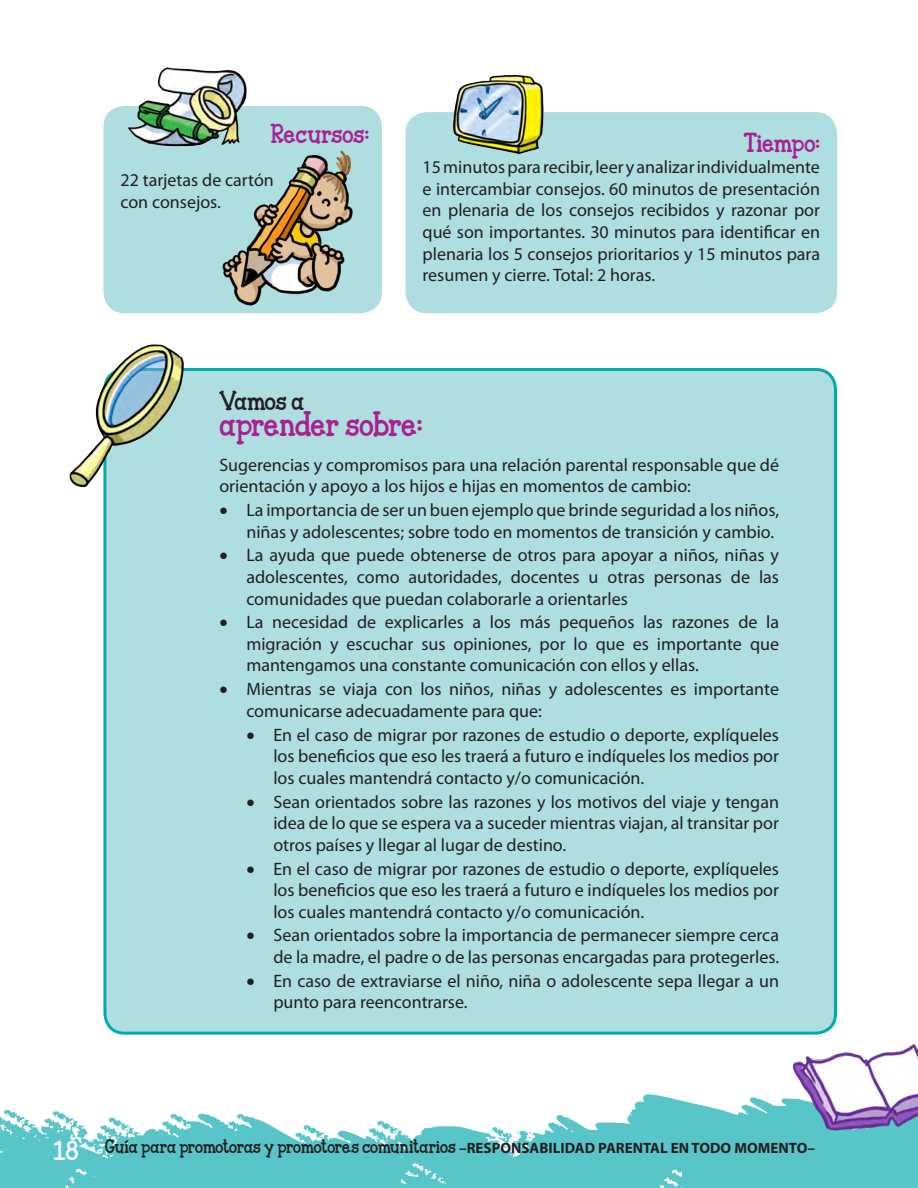
<style>
.page{position:relative;width:918px;height:1188px;background:#fff}
.page>*{position:absolute;margin:0;border:0;box-sizing:border-box;transform-origin:0 0}
.t1{font:27px "Janda Closer To Free";color:#a9218e}
.t2{font:21px "Janda Closer To Free";color:#a9218e}
.t3{font:21px "Janda Closer To Free";letter-spacing:-.02em;color:#231f20}
.t4{font:21px "Janda Closer To Free";color:#fff}
.t5{font:18px/21.6px "Myriad Pro";color:#231f20;text-align:justify}
.t6{font:15px "Janda Closer To Free";color:#231f20}
.s1{font-family:"Myriad Pro";font-weight:700}
</style>
<div class="page">
<img style="left:0;top:1094px;width:918px;height:94px">
<div style="left:103px;top:106px;width:279px;height:207px;background:#aedee0;border-radius:21px"></div>
<div style="left:406px;top:112px;width:431px;height:201px;background:#aedee0;border-radius:21px"></div>
<div style="left:105px;top:369px;width:730px;height:664px;background:#aedee0;border-radius:20px"></div>
<img style="left:69px;top:344px;width:129px;height:154px">
<img style="left:453px;top:75px;width:91px;height:79px">
<img style="left:128px;top:67px;width:119px;height:80px">
<img style="left:222px;top:150px;width:131px;height:156px">
<img style="left:741px;top:503px;width:177px;height:649px">
<p class="t2" style="left:271px;top:118px;width:100px">Recursos:</p>
<p class="t5" style="left:120px;top:170px;width:155px">22 tarjetas de cartón</p>
<p class="t5" style="left:120px;top:191px;width:102px">con consejos.</p>
<p class="t2" style="left:744px;top:126px;width:78px">Tiempo:</p>
<p class="t5" style="left:423px;top:157px;width:399px">15 minutos para recibir, leer y analizar individualmente e intercambiar consejos. 60 minutos de presentación en plenaria de los consejos recibidos y razonar por qué son importantes. 30 minutos para identificar en plenaria los 5 consejos prioritarios y 15 minutos para resumen y cierre. Total: 2 horas.</p>
<p class="t3" style="left:219px;top:385px;width:86px">Vamos a</p>
<p class="t1" style="left:219px;top:403px;width:205px">aprender sobre:</p>
<p class="t5" style="left:219px;top:454px;width:561px">Sugerencias y compromisos para una relación parental responsable que dé orientación y apoyo a los hijos e hijas en momentos de cambio:</p>
<p class="t5" style="left:219px;top:499px;width:561px;text-align:right">• La importancia de ser un buen ejemplo que brinde seguridad a los niños, niñas y adolescentes; sobre todo en momentos de transición y cambio.</p>
<p class="t5" style="left:246px;top:545px;width:534px;text-indent:-27px">• La ayuda que puede obtenerse de otros para apoyar a niños, niñas y adolescentes, como autoridades, docentes u otras personas de las comunidades que puedan colaborarle a orientarles</p>
<p class="t5" style="left:246px;top:612px;width:534px;text-indent:-27px">• La necesidad de explicarles a los más pequeños las razones de la migración y escuchar sus opiniones, por lo que es importante que mantengamos una constante comunicación con ellos y ellas.</p>
<p class="t5" style="left:246px;top:679px;width:534px;text-indent:-27px">• Mientras se viaja con los niños, niñas y adolescentes es importante comunicarse adecuadamente para que:</p>
<p class="t5" style="left:273px;top:724px;width:507px;text-indent:-27px">• En el caso de migrar por razones de estudio o deporte, explíqueles los beneficios que eso les traerá a futuro e indíqueles los medios por los cuales mantendrá contacto y/o comunicación.</p>
<p class="t5" style="left:273px;top:791px;width:507px;text-indent:-27px">• Sean orientados sobre las razones y los motivos del viaje y tengan idea de lo que se espera va a suceder mientras viajan, al transitar por otros países y llegar al lugar de destino.</p>
<p class="t5" style="left:273px;top:858px;width:507px;text-indent:-27px">• En el caso de migrar por razones de estudio o deporte, explíqueles los beneficios que eso les traerá a futuro e indíqueles los medios por los cuales mantendrá contacto y/o comunicación.</p>
<p class="t5" style="left:246px;top:925px;width:534px;text-align:right">• Sean orientados sobre la importancia de permanecer siempre cerca de la madre, el padre o de las personas encargadas para protegerles.</p>
<p class="t5" style="left:273px;top:970px;width:507px;text-indent:-27px">• En caso de extraviarse el niño, niña o adolescente sepa llegar a un punto para reencontrarse.</p>
<p class="t4" style="left:54px;top:1134px;width:26px">18</p>
<p class="t6" style="left:105px;top:1134px;width:712px">Guía para promotoras y promotores comunitarios <span class="s1">–RESPONSABILIDAD PARENTAL EN TODO MOMENTO–</span></p>
</div>
